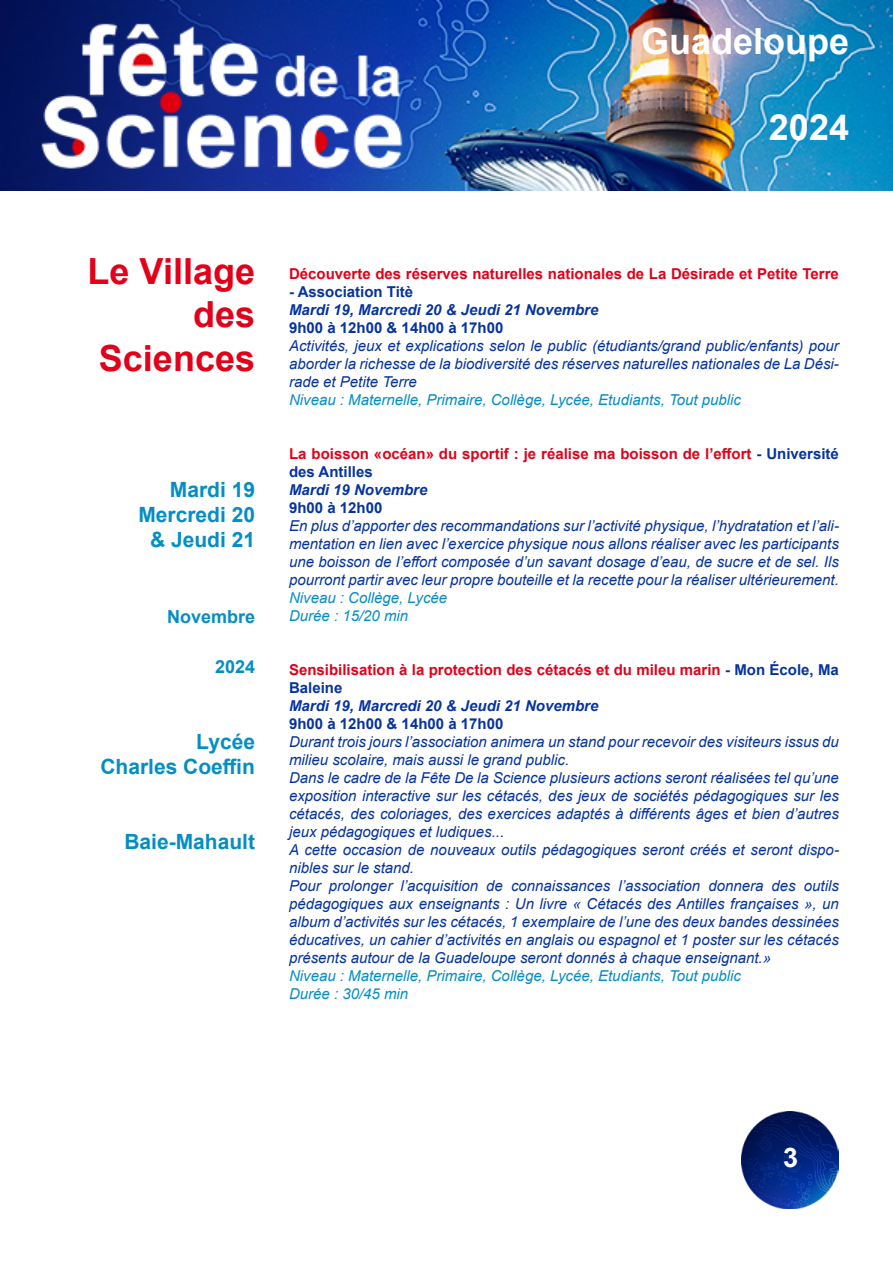
<style>
.page{position:relative;width:893px;height:1263px;background:#fff}
.page>*{position:absolute;margin:0;border:0;box-sizing:border-box;transform-origin:0 0}
.t1{font:700 36px/43.2px "Arial";color:#e2001a;text-align:right}
.t2{font:700 36px "Arial";color:#fff}
.t3{font:700 27px "Arial";color:#fff}
.t4{font:700 21px/25.2px "Arial";color:#048ec4;text-align:right}
.t5{font:700 18px "Arial";color:#048ec4}
.t6{font:italic 15px/18px "Arial";color:#06339f;text-align:justify}
.t7{font:700 15px/18px "Arial";color:#e2001a}
.t8{font:italic 15px/18px "Arial";color:#048ec4}
.t9{font:italic 700 15px "Arial";color:#06339f}
.t10{font:700 15px "Arial";color:#06339f}
.s1{color:#06339f}
</style>
<div class="page">
<img style="left:0;top:0;width:893px;height:190px">
<img style="left:741px;top:1111px;width:98px;height:98px">
<h1 class="t2" style="left:641px;top:16px;width:210px">Guadeloupe</h1>
<h1 class="t2" style="left:769px;top:102px;width:82px">2024</h1>
<h1 class="t1" style="left:88px;top:250px;width:169px">Le Village des<br>Sciences</h1>
<h3 class="t4" style="left:138px;top:477px;width:118px">Mardi 19<br>Mercredi 20 &amp; Jeudi 21</h3>
<p class="t5" style="left:167px;top:604px;width:90px">Novembre</p>
<p class="t5" style="left:215px;top:654px;width:42px">2024</p>
<h3 class="t4" style="left:100px;top:729px;width:156px">Lycée<br>Charles Coeffin</h3>
<h3 class="t4" style="left:124px;top:830px;width:132px">Baie-Mahault</h3>
<p class="t7" style="left:289px;top:265px;width:551px">Découverte des réserves naturelles nationales de La Désirade et Petite Terre</p>
<p class="t10" style="left:289px;top:281px;width:126px">- Association Titè</p>
<p class="t9" style="left:289px;top:299px;width:311px">Mardi 19, Marcredi 20 &amp; Jeudi 21 Novembre</p>
<p class="t10" style="left:289px;top:317px;width:216px">9h00 à 12h00 &amp; 14h00 à 17h00</p>
<p class="t6" style="left:289px;top:337px;width:551px">Activités, jeux et explications selon le public (étudiants/grand public/enfants) pour aborder la richesse de la biodiversité des réserves naturelles nationales de La Dési&shy;rade et Petite Terre</p>
<p class="t8" style="left:289px;top:391px;width:453px">Niveau : Maternelle, Primaire, Collège, Lycée, Etudiants, Tout public</p>
<p class="t7" style="left:289px;top:445px;width:551px">La boisson «océan» du sportif : je réalise ma boisson de l’effort <span class="s1">- Université des Antilles</span></p>
<p class="t9" style="left:289px;top:479px;width:140px">Mardi 19 Novembre</p>
<p class="t10" style="left:289px;top:497px;width:95px">9h00 à 12h00</p>
<p class="t6" style="left:289px;top:517px;width:551px">En plus d’apporter des recommandations sur l’activité physique, l’hydratation et l’ali&shy;mentation en lien avec l’exercice physique nous allons réaliser avec les participants une boisson de l’effort composée d’un savant dosage d’eau, de sucre et de sel. Ils pourront partir avec leur propre bouteille et la recette pour la réaliser ultérieurement.</p>
<p class="t8" style="left:289px;top:589px;width:160px">Niveau : Collège, Lycée<br>Durée : 15/20 min</p>
<p class="t7" style="left:289px;top:661px;width:551px">Sensibilisation à la protection des cétacés et du mileu marin <span class="s1">- Mon École, Ma<br>Baleine</span></p>
<p class="t9" style="left:289px;top:695px;width:311px">Mardi 19, Marcredi 20 &amp; Jeudi 21 Novembre</p>
<p class="t10" style="left:289px;top:713px;width:216px">9h00 à 12h00 &amp; 14h00 à 17h00</p>
<p class="t6" style="left:289px;top:733px;width:551px;text-align:left">Durant trois jours l’association animera un stand pour recevoir des visiteurs issus du milieu scolaire, mais aussi le grand public.<br>Dans le cadre de la Fête De la Science plusieurs actions seront réalisées tel qu’une exposition interactive sur les cétacés, des jeux de sociétés pédagogiques sur les cétacés, des coloriages, des exercices adaptés à différents âges et bien d’autres jeux pédagogiques et ludiques...<br>A cette occasion de nouveaux outils pédagogiques seront créés et seront dispo&shy;nibles sur le stand.<br>Pour prolonger l’acquisition de connaissances l’association donnera des outils pédagogiques aux enseignants : Un livre « Cétacés des Antilles françaises », un album d’activités sur les cétacés, 1 exemplaire de l’une des deux bandes dessinées éducatives, un cahier d’activités en anglais ou espagnol et 1 poster sur les cétacés présents autour de la Guadeloupe seront donnés à chaque enseignant.»</p>
<p class="t8" style="left:289px;top:967px;width:453px">Niveau : Maternelle, Primaire, Collège, Lycée, Etudiants, Tout public<br>Durée : 30/45 min</p>
<h2 class="t3" style="left:783px;top:1138px;width:17px">3</h2>
</div>
